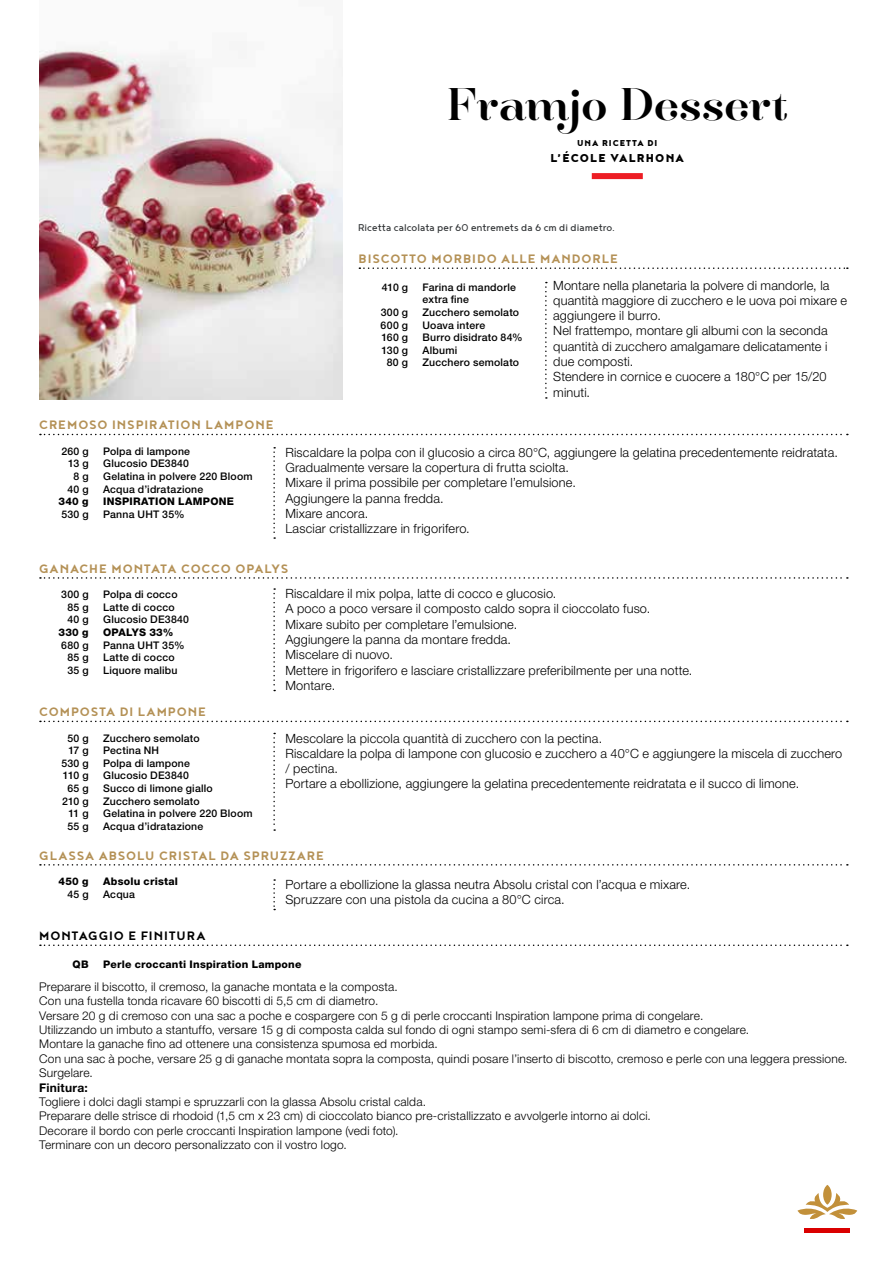
<style>
.page{position:relative;width:893px;height:1263px;background:#fff}
.page>*{position:absolute;margin:0;border:0;box-sizing:border-box;transform-origin:0 0}
.t1{font:39px "Hera Big";letter-spacing:-.005em;color:#000}
.t2{font:700 15px "Noyh Geometric";letter-spacing:.06em;color:#b49156}
.t3{font:700 15px "Noyh Geometric";letter-spacing:.065em;color:#000}
.t4{font:900 14.1px "Noyh Geometric";letter-spacing:.085em;color:#000}
.t5{font:300 12.75px/15.3px "Helvetica Neue LT Std";letter-spacing:.015em;color:#000}
.t6{font:300 12px/14.4px "Helvetica Neue LT Std";letter-spacing:.015em;color:#000}
.t7{font:12px "Noyh Geometric";letter-spacing:.005em;color:#2d3032}
.t8{font:700 12px "Helvetica Neue LT Std";letter-spacing:.025em;color:#000}
.t9{font:500 10.5px/12.6px "Helvetica Neue LT Std";letter-spacing:.02em;color:#000}
.t10{font:800 10.5px "Helvetica Neue LT Std";letter-spacing:.025em;color:#000}
.t11{font:900 10.5px "Noyh Geometric";letter-spacing:.095em;color:#000}
</style>
<div class="page">
<img style="left:39px;top:48px;width:304px;height:352px">
<div style="left:804px;top:1228px;width:46px;height:5px;background:#da0000"></div>
<svg style="left:798px;top:1193px;width:59px;height:26px"></svg>
<svg style="left:823px;top:1185px;width:9px;height:20px"></svg>
<svg style="left:40px;top:434px;width:808px;height:1px"></svg>
<svg style="left:40px;top:577px;width:808px;height:2px"></svg>
<svg style="left:40px;top:721px;width:808px;height:1px"></svg>
<svg style="left:40px;top:864px;width:808px;height:1px"></svg>
<svg style="left:40px;top:944px;width:808px;height:2px"></svg>
<svg style="left:545px;top:282px;width:2px;height:117px"></svg>
<svg style="left:273px;top:447px;width:2px;height:92px"></svg>
<svg style="left:273px;top:588px;width:2px;height:103px"></svg>
<svg style="left:273px;top:733px;width:2px;height:98px"></svg>
<svg style="left:273px;top:879px;width:2px;height:31px"></svg>
<div style="left:592px;top:173px;width:51px;height:6px;background:#ed1d24"></div>
<svg style="left:359px;top:267px;width:489px;height:2px"></svg>
<h1 class="t1" style="left:447px;top:73px;width:342px">Framjo Dessert</h1>
<p class="t11" style="left:577px;top:137px;width:82px">UNA RICETTA DI</p>
<p class="t4" style="left:550px;top:150px;width:135px">L’ÉCOLE VALRHONA</p>
<p class="t7" style="left:358px;top:221px;width:258px">Ricetta calcolata per 60 entremets da 6 cm di diametro.</p>
<p class="t2" style="left:39px;top:416px;width:236px">CREMOSO INSPIRATION LAMPONE</p>
<p class="t9" style="left:61px;top:445px;width:29px">260 g</p>
<p class="t9" style="left:103px;top:445px;width:88px">Polpa di lampone</p>
<p class="t9" style="left:68px;top:457px;width:22px">13 g</p>
<p class="t9" style="left:103px;top:457px;width:88px">Glucosio DE3840</p>
<p class="t9" style="left:74px;top:470px;width:16px">8 g</p>
<p class="t9" style="left:103px;top:470px;width:151px">Gelatina in polvere 220 Bloom</p>
<p class="t9" style="left:68px;top:482px;width:23px">40 g</p>
<p class="t9" style="left:103px;top:482px;width:102px">Acqua d’idratazione</p>
<p class="t10" style="left:59px;top:495px;width:32px">340 g</p>
<p class="t10" style="left:103px;top:495px;width:132px">INSPIRATION LAMPONE</p>
<p class="t9" style="left:61px;top:508px;width:29px">530 g</p>
<p class="t9" style="left:103px;top:508px;width:83px">Panna UHT 35%</p>
<p class="t2" style="left:359px;top:250px;width:261px">BISCOTTO MORBIDO ALLE MANDORLE</p>
<p class="t9" style="left:382px;top:281px;width:28px">410 g</p>
<p class="t9" style="left:422px;top:281px;width:95px">Farina di mandorle extra fine</p>
<p class="t9" style="left:381px;top:306px;width:29px">300 g</p>
<p class="t9" style="left:422px;top:306px;width:98px">Zucchero semolato</p>
<p class="t9" style="left:381px;top:318px;width:29px">600 g</p>
<p class="t9" style="left:422px;top:318px;width:64px">Uoava intere</p>
<p class="t9" style="left:381px;top:331px;width:28px">160 g</p>
<p class="t9" style="left:422px;top:331px;width:102px">Burro disidrato 84%</p>
<p class="t9" style="left:381px;top:344px;width:28px">130 g</p>
<p class="t9" style="left:422px;top:344px;width:36px">Albumi</p>
<p class="t9" style="left:387px;top:356px;width:23px">80 g</p>
<p class="t9" style="left:422px;top:356px;width:98px">Zucchero semolato</p>
<p class="t5" style="left:553px;top:277px;width:295px">Montare nella planetaria la polvere di mandorle, la quantità maggiore di zucchero e le uova poi mixare e aggiungere il burro.<br>Nel frattempo, montare gli albumi con la seconda quantità di zucchero amalgamare delicatamente i due composti.<br>Stendere in cornice e cuocere a 180°C per 15/20 minuti.</p>
<p class="t5" style="left:285px;top:444px;width:554px">Riscaldare la polpa con il glucosio a circa 80°C, aggiungere la gelatina precedentemente reidratata.<br>Gradualmente versare la copertura di frutta sciolta.<br>Mixare il prima possibile per completare l’emulsione.<br>Aggiungere la panna fredda.<br>Mixare ancora.<br>Lasciar cristallizzare in frigorifero.</p>
<p class="t2" style="left:39px;top:560px;width:251px">GANACHE MONTATA COCCO OPALYS</p>
<p class="t9" style="left:61px;top:588px;width:29px">300 g</p>
<p class="t9" style="left:103px;top:588px;width:76px">Polpa di cocco</p>
<p class="t9" style="left:68px;top:601px;width:23px">85 g</p>
<p class="t9" style="left:103px;top:601px;width:73px">Latte di cocco</p>
<p class="t9" style="left:68px;top:613px;width:23px">40 g</p>
<p class="t9" style="left:103px;top:613px;width:88px">Glucosio DE3840</p>
<p class="t10" style="left:58px;top:626px;width:32px">330 g</p>
<p class="t10" style="left:103px;top:626px;width:72px">OPALYS 33%</p>
<p class="t9" style="left:61px;top:638px;width:29px">680 g</p>
<p class="t9" style="left:103px;top:638px;width:83px">Panna UHT 35%</p>
<p class="t9" style="left:67px;top:651px;width:23px">85 g</p>
<p class="t9" style="left:103px;top:651px;width:73px">Latte di cocco</p>
<p class="t9" style="left:67px;top:664px;width:23px">35 g</p>
<p class="t9" style="left:103px;top:664px;width:76px">Liquore malibu</p>
<p class="t2" style="left:39px;top:703px;width:168px">COMPOSTA DI LAMPONE</p>
<p class="t9" style="left:68px;top:731px;width:23px">50 g</p>
<p class="t9" style="left:103px;top:731px;width:98px">Zucchero semolato</p>
<p class="t9" style="left:68px;top:744px;width:22px">17 g</p>
<p class="t9" style="left:103px;top:744px;width:58px">Pectina NH</p>
<p class="t9" style="left:61px;top:757px;width:29px">530 g</p>
<p class="t9" style="left:103px;top:757px;width:88px">Polpa di lampone</p>
<p class="t9" style="left:63px;top:769px;width:27px">110 g</p>
<p class="t9" style="left:103px;top:769px;width:88px">Glucosio DE3840</p>
<p class="t9" style="left:67px;top:782px;width:23px">65 g</p>
<p class="t9" style="left:103px;top:782px;width:111px">Succo di limone giallo</p>
<p class="t9" style="left:62px;top:794px;width:28px">210 g</p>
<p class="t9" style="left:103px;top:794px;width:98px">Zucchero semolato</p>
<p class="t9" style="left:68px;top:807px;width:22px">11 g</p>
<p class="t9" style="left:103px;top:807px;width:151px">Gelatina in polvere 220 Bloom</p>
<p class="t9" style="left:68px;top:820px;width:23px">55 g</p>
<p class="t9" style="left:103px;top:820px;width:102px">Acqua d’idratazione</p>
<p class="t2" style="left:39px;top:847px;width:286px">GLASSA ABSOLU CRISTAL DA SPRUZZARE</p>
<p class="t10" style="left:58px;top:875px;width:32px">450 g</p>
<p class="t10" style="left:103px;top:875px;width:76px">Absolu cristal</p>
<p class="t9" style="left:68px;top:887px;width:23px">45 g</p>
<p class="t9" style="left:103px;top:887px;width:33px">Acqua</p>
<p class="t3" style="left:39px;top:927px;width:168px">MONTAGGIO E FINITURA</p>
<p class="t10" style="left:73px;top:958px;width:18px">QB</p>
<p class="t10" style="left:103px;top:958px;width:200px">Perle croccanti Inspiration Lampone</p>
<p class="t6" style="left:39px;top:979px;width:810px">Preparare il biscotto, il cremoso, la ganache montata e la composta.<br>Con una fustella tonda ricavare 60 biscotti di 5,5 cm di diametro.<br>Versare 20 g di cremoso con una sac a poche e cospargere con 5 g di perle croccanti Inspiration lampone prima di congelare.<br>Utilizzando un imbuto a stantuffo, versare 15 g di composta calda sul fondo di ogni stampo semi-sfera di 6 cm di diametro e congelare.<br>Montare la ganache fino ad ottenere una consistenza spumosa ed morbida.<br>Con una sac à poche, versare 25 g di ganache montata sopra la composta, quindi posare l’inserto di biscotto, cremoso e perle con una leggera pressione.<br>Surgelare.</p>
<p class="t8" style="left:39px;top:1080px;width:50px">Finitura:</p>
<p class="t6" style="left:39px;top:1094px;width:613px">Togliere i dolci dagli stampi e spruzzarli con la glassa Absolu cristal calda.<br>Preparare delle strisce di rhodoid (1,5 cm x 23 cm) di cioccolato bianco pre-cristallizzato e avvolgerle intorno ai dolci.<br>Decorare il bordo con perle croccanti Inspiration lampone (vedi foto).<br>Terminare con un decoro personalizzato con il vostro logo.</p>
<p class="t5" style="left:285px;top:586px;width:409px">Riscaldare il mix polpa, latte di cocco e glucosio.<br>A poco a poco versare il composto caldo sopra il cioccolato fuso.<br>Mixare subito per completare l’emulsione.<br>Aggiungere la panna da montare fredda.<br>Miscelare di nuovo.<br>Mettere in frigorifero e lasciare cristallizzare preferibilmente per una notte.<br>Montare.</p>
<p class="t5" style="left:285px;top:730px;width:558px">Mescolare la piccola quantità di zucchero con la pectina.<br>Riscaldare la polpa di lampone con glucosio e zucchero a 40°C e aggiungere la miscela di zucchero / pectina.<br>Portare a ebollizione, aggiungere la gelatina precedentemente reidratata e il succo di limone.</p>
<p class="t5" style="left:285px;top:876px;width:406px">Portare a ebollizione la glassa neutra Absolu cristal con l’acqua e mixare.<br>Spruzzare con una pistola da cucina a 80°C circa.</p>
</div>
